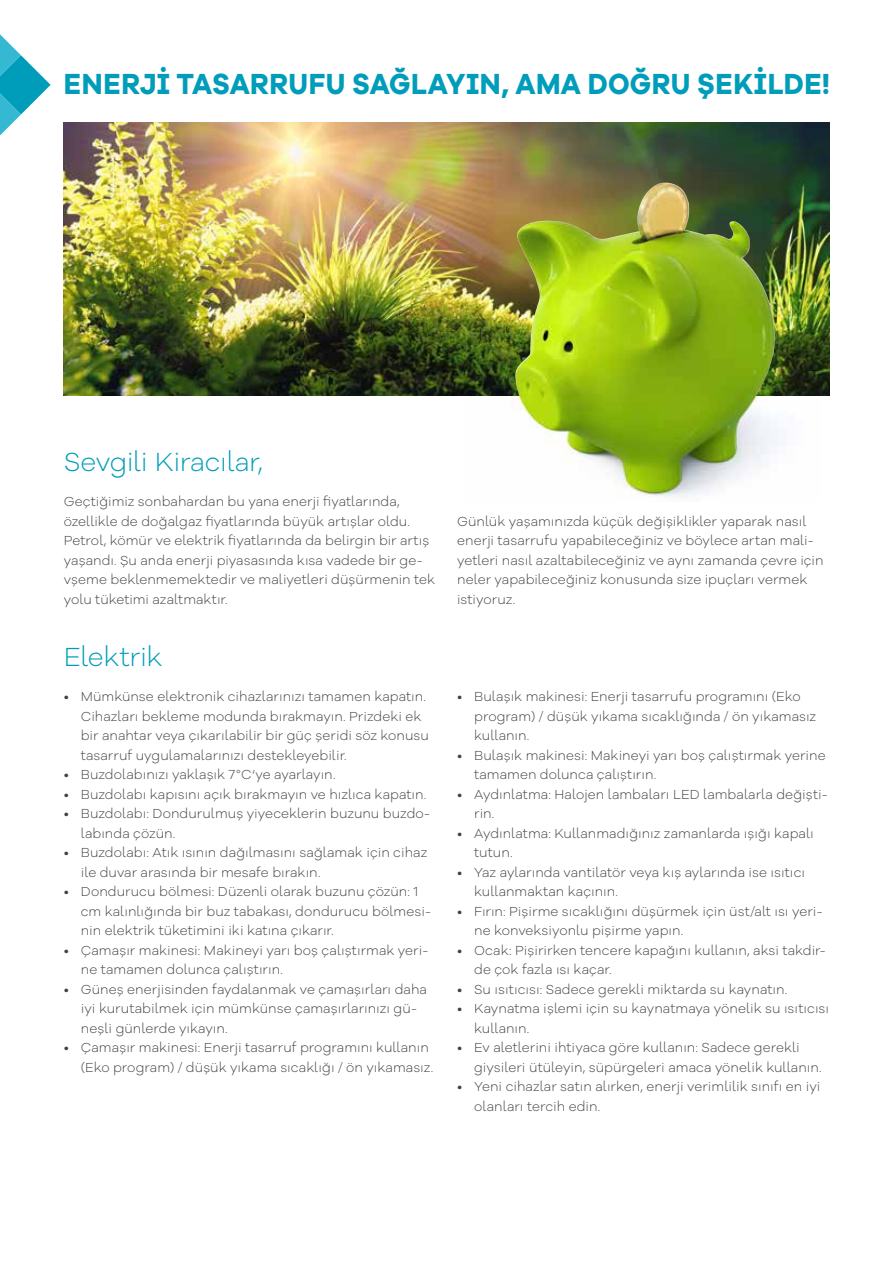
<style>
.page{position:relative;width:893px;height:1263px;background:#fff}
.page>*{position:absolute;margin:0;border:0;box-sizing:border-box;transform-origin:0 0}
.t1{font:700 30px "Galano Grotesque Alt";letter-spacing:.015em;color:#009dba;scale:.92 1}
.t2{font:300 27px "Galano Grotesque Alt";letter-spacing:-.015em;color:#009dba}
.t3{font:300 13.5px/19.5px "Galano Grotesque Alt";letter-spacing:.005em;color:#414043}
</style>
<div class="page">
<svg style="left:0;top:34px;width:51px;height:101px"></svg>
<img style="left:64px;top:122px;width:765px;height:273px">
<img style="left:515px;top:183px;width:262px;height:310px">
<h1 class="t1" style="left:64px;top:64px;width:834px">ENERJİ TASARRUFU SAĞLAYIN, AMA DOĞRU ŞEKİLDE!</h1>
<h2 class="t2" style="left:64px;top:444px;width:201px">Sevgili Kiracılar,</h2>
<p class="t3" style="left:64px;top:492px;width:373px">Geçtiğimiz sonbahardan bu yana enerji fiyatlarında, özellikle de doğalgaz fiyatlarında büyük artışlar oldu.<br>Petrol, kömür ve elektrik fiyatlarında da belirgin bir artış yaşandı. Şu anda enerji piyasasında kısa vadede bir ge&shy;vşeme beklenmemektedir ve maliyetleri düşürmenin tek yolu tüketimi azaltmaktır.</p>
<h2 class="t2" style="left:64px;top:639px;width:100px">Elektrik</h2>
<p class="t3" style="left:81px;top:687px;width:350px;text-indent:-17px">• Mümkünse elektronik cihazlarınızı tamamen kapatın.<br>Cihazları bekleme modunda bırakmayın. Prizdeki ek bir anahtar veya çıkarılabilir bir güç şeridi söz konusu tasarruf uygulamalarınızı destekleyebilir.</p>
<p class="t3" style="left:64px;top:765px;width:273px">• Buzdolabınızı yaklaşık 7°C‘ye ayarlayın.</p>
<p class="t3" style="left:64px;top:784px;width:364px">• Buzdolabı kapısını açık bırakmayın ve hızlıca kapatın.</p>
<p class="t3" style="left:81px;top:804px;width:351px;text-indent:-17px">• Buzdolabı: Dondurulmuş yiyeceklerin buzunu buzdo&shy;labında çözün.</p>
<p class="t3" style="left:81px;top:843px;width:348px;text-indent:-17px">• Buzdolabı: Atık ısının dağılmasını sağlamak için cihaz ile duvar arasında bir mesafe bırakın.</p>
<p class="t3" style="left:81px;top:882px;width:352px;text-indent:-17px">• Dondurucu bölmesi: Düzenli olarak buzunu çözün: 1 cm kalınlığında bir buz tabakası, dondurucu bölmesi&shy;nin elektrik tüketimini iki katına çıkarır.</p>
<p class="t3" style="left:81px;top:940px;width:349px;text-indent:-17px">• Çamaşır makinesi: Makineyi yarı boş çalıştırmak yeri&shy;ne tamamen dolunca çalıştırın.</p>
<p class="t3" style="left:81px;top:979px;width:348px;text-indent:-17px">• Güneş enerjisinden faydalanmak ve çamaşırları daha iyi kurutabilmek için mümkünse çamaşırlarınızı gü&shy;neşli günlerde yıkayın.</p>
<p class="t3" style="left:81px;top:1037px;width:354px;text-indent:-17px">• Çamaşır makinesi: Enerji tasarruf programını kullanın (Eko program) / düşük yıkama sıcaklığı / ön yıkamasız.</p>
<p class="t3" style="left:457px;top:511px;width:368px">Günlük yaşamınızda küçük değişiklikler yaparak nasıl enerji tasarrufu yapabileceğiniz ve böylece artan mali&shy;yetleri nasıl azaltabileceğiniz ve aynı zamanda çevre için neler yapabileceğiniz konusunda size ipuçları vermek istiyoruz.</p>
<p class="t3" style="left:474px;top:686px;width:344px;text-indent:-17px">• Bulaşık makinesi: Enerji tasarrufu programını (Eko program) / düşük yıkama sıcaklığında / ön yıkamasız kullanın.</p>
<p class="t3" style="left:474px;top:745px;width:353px;text-indent:-17px">• Bulaşık makinesi: Makineyi yarı boş çalıştırmak yerine tamamen dolunca çalıştırın.</p>
<p class="t3" style="left:474px;top:784px;width:355px;text-indent:-17px">• Aydınlatma: Halojen lambaları LED lambalarla değişti&shy;rin.</p>
<p class="t3" style="left:474px;top:823px;width:341px;text-indent:-17px">• Aydınlatma: Kullanmadığınız zamanlarda ışığı kapalı tutun.</p>
<p class="t3" style="left:474px;top:862px;width:332px;text-indent:-17px">• Yaz aylarında vantilatör veya kış aylarında ise ısıtıcı kullanmaktan kaçının.</p>
<p class="t3" style="left:474px;top:901px;width:350px;text-indent:-17px">• Fırın: Pişirme sıcaklığını düşürmek için üst/alt ısı yeri&shy;ne konveksiyonlu pişirme yapın.</p>
<p class="t3" style="left:474px;top:940px;width:353px;text-indent:-17px">• Ocak: Pişirirken tencere kapağını kullanın, aksi takdir&shy;de çok fazla ısı kaçar.</p>
<p class="t3" style="left:457px;top:979px;width:332px">• Su ısıtıcısı: Sadece gerekli miktarda su kaynatın.</p>
<p class="t3" style="left:474px;top:998px;width:356px;text-indent:-17px">• Kaynatma işlemi için su kaynatmaya yönelik su ısıtıcısı kullanın.</p>
<p class="t3" style="left:474px;top:1037px;width:349px;text-indent:-17px">• Ev aletlerini ihtiyaca göre kullanın: Sadece gerekli giysileri ütüleyin, süpürgeleri amaca yönelik kullanın.</p>
<p class="t3" style="left:474px;top:1076px;width:348px;text-indent:-17px">• Yeni cihazlar satın alırken, enerji verimlilik sınıfı en iyi olanları tercih edin.</p>
</div>
